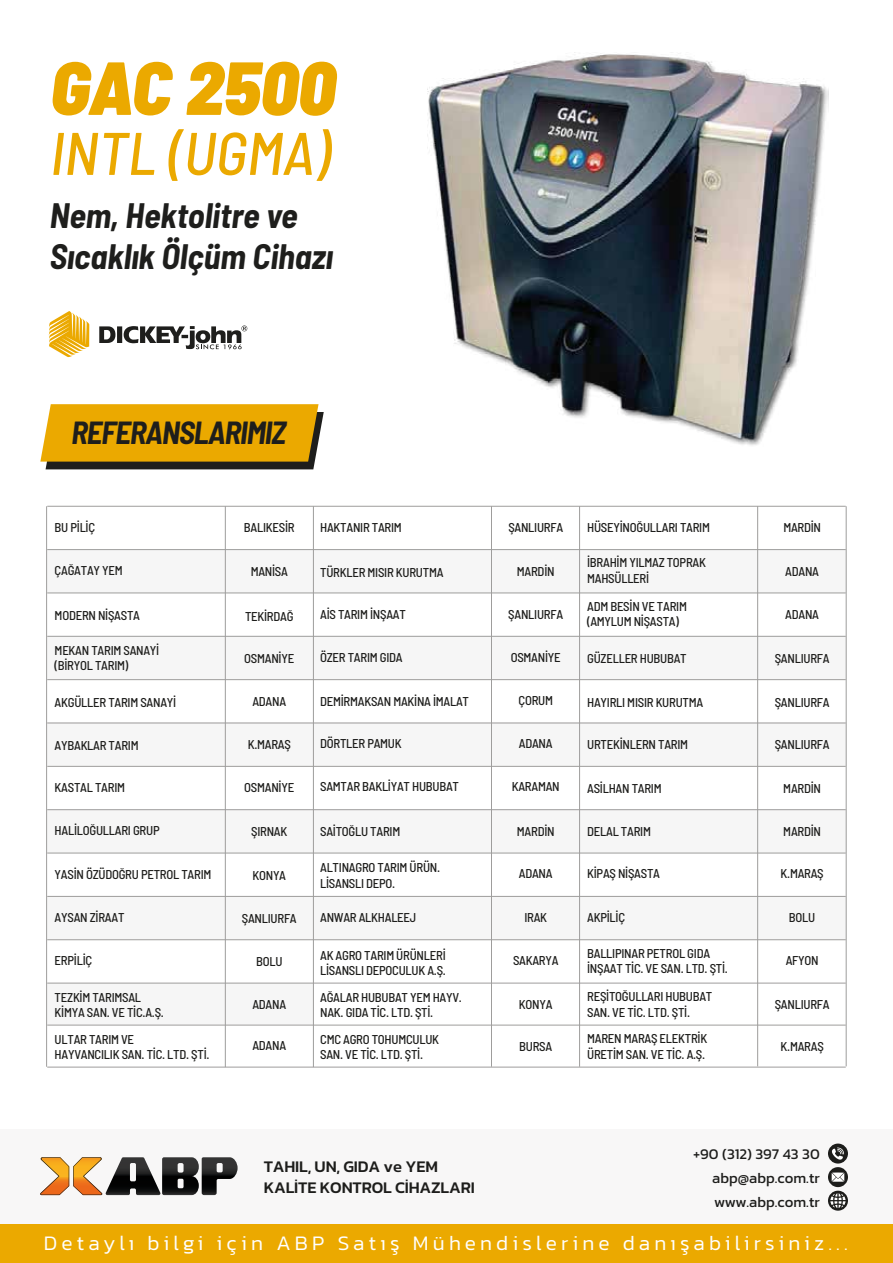
<style>
.page{position:relative;width:893px;height:1263px;background:#fff}
.page>*{position:absolute;margin:0;border:0;box-sizing:border-box;transform-origin:0 0}
.t1{font:italic 900 semi-condensed 75px "Barlow";color:#eba900}
.t2{font:italic 500 semi-condensed 60px "Barlow";color:#eba900}
.t3{font:italic 700 semi-condensed 34.5px/41.4px "Barlow";color:#1e1e1c}
.t4{font:italic 700 semi-condensed 31.2px "Barlow";letter-spacing:-.03em;color:#1e1e1c}
.t5{font:300 21px "Kanit";letter-spacing:.2em;color:#fff}
.t6{font:500 16.5px/21px "Kanit";letter-spacing:-.01em;color:#1d1d1b}
.t7{font:15px/24px "Kanit";color:#1d1d1b;text-align:justify}
.t8{font:500 semi-condensed 12.75px/15.3px "Barlow";letter-spacing:-.02em;color:#1d1d1b}
</style>
<div class="page">
<div style="left:47px;top:550px;width:800px;height:43px;background:#f6f6f6"></div>
<div style="left:47px;top:637px;width:800px;height:43px;background:#f6f6f6"></div>
<div style="left:47px;top:722px;width:800px;height:44px;background:#f6f6f6"></div>
<div style="left:47px;top:809px;width:800px;height:44px;background:#f6f6f6"></div>
<div style="left:47px;top:896px;width:800px;height:44px;background:#f6f6f6"></div>
<div style="left:47px;top:983px;width:266px;height:42px;background:#f6f6f6"></div>
<img style="left:427px;top:53px;width:402px;height:393px">
<svg style="left:49px;top:311px;width:40px;height:46px"></svg>
<svg style="left:99px;top:326px;width:148px;height:23px"></svg>
<svg style="left:40px;top:404px;width:284px;height:65px"></svg>
<div style="left:0;top:1222px;width:893px;height:41px;background:#eba900"></div>
<div style="left:1px;top:1129px;width:892px;height:94px;background:#f8f7f7"></div>
<svg style="left:828px;top:1191px;width:20px;height:20px"></svg>
<svg style="left:830px;top:1193px;width:15px;height:15px"></svg>
<svg style="left:828px;top:1167px;width:20px;height:20px"></svg>
<svg style="left:832px;top:1172px;width:12px;height:10px"></svg>
<svg style="left:828px;top:1143px;width:20px;height:20px"></svg>
<svg style="left:832px;top:1147px;width:12px;height:12px"></svg>
<svg style="left:40px;top:1157px;width:198px;height:38px"></svg>
<hr style="left:47px;top:896px;width:799px;height:1px;background:#9e9d9c">
<hr style="left:47px;top:809px;width:799px;height:1px;background:#9e9d9c">
<hr style="left:47px;top:723px;width:799px;height:1px;background:#9e9d9c">
<hr style="left:47px;top:636px;width:799px;height:1px;background:#9e9d9c">
<hr style="left:47px;top:549px;width:799px;height:1px;background:#9e9d9c">
<hr style="left:47px;top:853px;width:799px;height:1px;background:#9e9d9c">
<hr style="left:47px;top:983px;width:799px;height:1px;background:#9e9d9c">
<hr style="left:47px;top:1025px;width:799px;height:1px;background:#9e9d9c">
<hr style="left:47px;top:1067px;width:799px;height:1px;background:#9e9d9c">
<hr style="left:47px;top:939px;width:799px;height:1px;background:#9e9d9c">
<hr style="left:47px;top:766px;width:799px;height:1px;background:#9e9d9c">
<hr style="left:47px;top:679px;width:799px;height:1px;background:#9e9d9c">
<hr style="left:47px;top:593px;width:799px;height:1px;background:#9e9d9c">
<hr style="left:47px;top:506px;width:799px;height:1px;background:#9e9d9c">
<hr style="left:757px;top:506px;width:1px;height:560px;background:#9e9d9c">
<hr style="left:846px;top:506px;width:1px;height:560px;background:#9e9d9c">
<hr style="left:46px;top:506px;width:1px;height:561px;background:#9e9d9c">
<hr style="left:579px;top:506px;width:1px;height:561px;background:#9e9d9c">
<hr style="left:491px;top:506px;width:1px;height:561px;background:#9e9d9c">
<hr style="left:313px;top:506px;width:1px;height:561px;background:#9e9d9c">
<hr style="left:225px;top:506px;width:1px;height:561px;background:#9e9d9c">
<h1 class="t1" style="left:50px;top:33px;width:287px">GAC 2500</h1>
<h2 class="t2" style="left:50px;top:110px;width:281px">INTL (UGMA)</h2>
<h3 class="t3" style="left:50px;top:192px;width:285px">Nem, Hektolitre ve<br>Sıcaklık Ölçüm Cihazı</h3>
<h3 class="t4" style="left:71px;top:410px;width:216px">REFERANSLARIMIZ</h3>
<p class="t8" style="left:55px;top:519px;width:42px">BU PİLİÇ</p>
<p class="t8" style="left:55px;top:562px;width:70px">ÇAĞATAY YEM</p>
<p class="t8" style="left:55px;top:607px;width:87px">MODERN NİŞASTA</p>
<p class="t8" style="left:55px;top:642px;width:106px">MEKAN TARIM SANAYİ (BİRYOL TARIM)</p>
<p class="t8" style="left:55px;top:694px;width:123px">AKGÜLLER TARIM SANAYİ</p>
<p class="t8" style="left:55px;top:736px;width:86px">AYBAKLAR TARIM</p>
<p class="t8" style="left:55px;top:779px;width:72px">KASTAL TARIM</p>
<p class="t8" style="left:55px;top:822px;width:107px">HALİLOĞULLARI GRUP</p>
<p class="t8" style="left:55px;top:866px;width:158px">YASİN ÖZÜDOĞRU PETROL TARIM</p>
<p class="t8" style="left:55px;top:909px;width:71px">AYSAN ZİRAAT</p>
<p class="t8" style="left:55px;top:952px;width:39px">ERPİLİÇ</p>
<p class="t8" style="left:244px;top:519px;width:52px">BALIKESİR</p>
<p class="t8" style="left:251px;top:562px;width:39px">MANİSA</p>
<p class="t8" style="left:245px;top:607px;width:50px">TEKİRDAĞ</p>
<p class="t8" style="left:244px;top:650px;width:51px">OSMANİYE</p>
<p class="t8" style="left:252px;top:693px;width:35px">ADANA</p>
<p class="t8" style="left:248px;top:736px;width:45px">K.MARAŞ</p>
<p class="t8" style="left:244px;top:778px;width:51px">OSMANİYE</p>
<p class="t8" style="left:251px;top:823px;width:38px">ŞIRNAK</p>
<p class="t8" style="left:252px;top:867px;width:35px">KONYA</p>
<p class="t8" style="left:242px;top:910px;width:56px">ŞANLIURFA</p>
<p class="t8" style="left:256px;top:952px;width:28px">BOLU</p>
<p class="t8" style="left:320px;top:519px;width:83px">HAKTANIR TARIM</p>
<p class="t8" style="left:320px;top:563px;width:125px">TÜRKLER MISIR KURUTMA</p>
<p class="t8" style="left:320px;top:606px;width:87px">AİS TARIM İNŞAAT</p>
<p class="t8" style="left:320px;top:649px;width:84px">ÖZER TARIM GIDA</p>
<p class="t8" style="left:320px;top:692px;width:150px">DEMİRMAKSAN MAKİNA İMALAT</p>
<p class="t8" style="left:320px;top:735px;width:83px">DÖRTLER PAMUK</p>
<p class="t8" style="left:320px;top:778px;width:140px">SAMTAR BAKLİYAT HUBUBAT</p>
<p class="t8" style="left:320px;top:823px;width:82px">SAİTOĞLU TARIM</p>
<p class="t8" style="left:320px;top:859px;width:121px">ALTINAGRO TARIM ÜRÜN.<br>LİSANSLI DEPO.</p>
<p class="t8" style="left:320px;top:909px;width:98px">ANWAR ALKHALEEJ</p>
<p class="t8" style="left:508px;top:519px;width:56px">ŞANLIURFA</p>
<p class="t8" style="left:517px;top:563px;width:39px">MARDİN</p>
<p class="t8" style="left:508px;top:605px;width:56px">ŞANLIURFA</p>
<p class="t8" style="left:511px;top:649px;width:51px">OSMANİYE</p>
<p class="t8" style="left:518px;top:692px;width:36px">ÇORUM</p>
<p class="t8" style="left:519px;top:734px;width:35px">ADANA</p>
<p class="t8" style="left:512px;top:778px;width:49px">KARAMAN</p>
<p class="t8" style="left:517px;top:822px;width:39px">MARDİN</p>
<p class="t8" style="left:519px;top:865px;width:35px">ADANA</p>
<p class="t8" style="left:524px;top:909px;width:24px">IRAK</p>
<p class="t8" style="left:587px;top:519px;width:124px">HÜSEYİNOĞULLARI TARIM</p>
<p class="t8" style="left:587px;top:554px;width:120px">İBRAHİM YILMAZ TOPRAK<br>MAHSÜLLERİ</p>
<p class="t8" style="left:587px;top:598px;width:101px">ADM BESİN VE TARIM (AMYLUM NİŞASTA)</p>
<p class="t8" style="left:587px;top:650px;width:101px">GÜZELLER HUBUBAT</p>
<p class="t8" style="left:587px;top:693px;width:118px">HAYIRLI MISIR KURUTMA</p>
<p class="t8" style="left:587px;top:736px;width:102px">URTEKİNLERN TARIM</p>
<p class="t8" style="left:587px;top:780px;width:76px">ASİLHAN TARIM</p>
<p class="t8" style="left:587px;top:822px;width:65px">DELAL TARIM</p>
<p class="t8" style="left:587px;top:865px;width:74px">KİPAŞ NİŞASTA</p>
<p class="t8" style="left:587px;top:909px;width:39px">AKPİLİÇ</p>
<p class="t8" style="left:783px;top:519px;width:39px">MARDİN</p>
<p class="t8" style="left:785px;top:563px;width:35px">ADANA</p>
<p class="t8" style="left:785px;top:605px;width:35px">ADANA</p>
<p class="t8" style="left:775px;top:650px;width:56px">ŞANLIURFA</p>
<p class="t8" style="left:775px;top:693px;width:56px">ŞANLIURFA</p>
<p class="t8" style="left:775px;top:736px;width:56px">ŞANLIURFA</p>
<p class="t8" style="left:783px;top:780px;width:39px">MARDİN</p>
<p class="t8" style="left:783px;top:822px;width:39px">MARDİN</p>
<p class="t8" style="left:781px;top:865px;width:45px">K.MARAŞ</p>
<p class="t8" style="left:789px;top:909px;width:28px">BOLU</p>
<p class="t8" style="left:320px;top:946px;width:127px">AK AGRO TARIM ÜRÜNLERİ<br>LİSANSLI DEPOCULUK A.Ş.</p>
<p class="t8" style="left:587px;top:944px;width:142px">BALLIPINAR PETROL GIDA<br>İNŞAAT TİC. VE SAN. LTD. ŞTİ.</p>
<p class="t8" style="left:513px;top:952px;width:47px">SAKARYA</p>
<p class="t8" style="left:786px;top:952px;width:34px">AFYON</p>
<p class="t8" style="left:55px;top:988px;width:111px">TEZKİM TARIMSAL<br>KİMYA SAN. VE TİC.A.Ş.</p>
<p class="t8" style="left:252px;top:996px;width:35px">ADANA</p>
<p class="t8" style="left:320px;top:988px;width:143px">AĞALAR HUBUBAT YEM HAYV.<br>NAK. GIDA TİC. LTD. ŞTİ.</p>
<p class="t8" style="left:519px;top:995px;width:35px">KONYA</p>
<p class="t8" style="left:587px;top:988px;width:127px">REŞİTOĞULLARI HUBUBAT<br>SAN. VE TİC. LTD. ŞTİ.</p>
<p class="t8" style="left:775px;top:995px;width:56px">ŞANLIURFA</p>
<p class="t8" style="left:55px;top:1030px;width:156px">ULTAR TARIM VE<br>HAYVANCILIK SAN. TİC. LTD. ŞTİ.</p>
<p class="t8" style="left:252px;top:1036px;width:35px">ADANA</p>
<p class="t8" style="left:320px;top:1030px;width:121px">CMC AGRO TOHUMCULUK<br>SAN. VE TİC. LTD. ŞTİ.</p>
<p class="t8" style="left:587px;top:1030px;width:122px">MAREN MARAŞ ELEKTRİK<br>ÜRETİM SAN. VE TİC. A.Ş.</p>
<p class="t8" style="left:519px;top:1037px;width:35px">BURSA</p>
<p class="t8" style="left:781px;top:1037px;width:45px">K.MARAŞ</p>
<p class="t6" style="left:264px;top:1156px;width:213px">TAHIL, UN, GIDA ve YEM<br>KALİTE KONTROL CİHAZLARI</p>
<p class="t7" style="left:712px;top:1141px;width:109px;text-indent:-19px">+90 (312) 397 43 30 abp@abp.com.tr www.abp.com.tr</p>
<h3 class="t5" style="left:44px;top:1228px;width:805px">Detaylı bilgi için ABP Satış Mühendislerine danışabilirsiniz...</h3>
</div>
